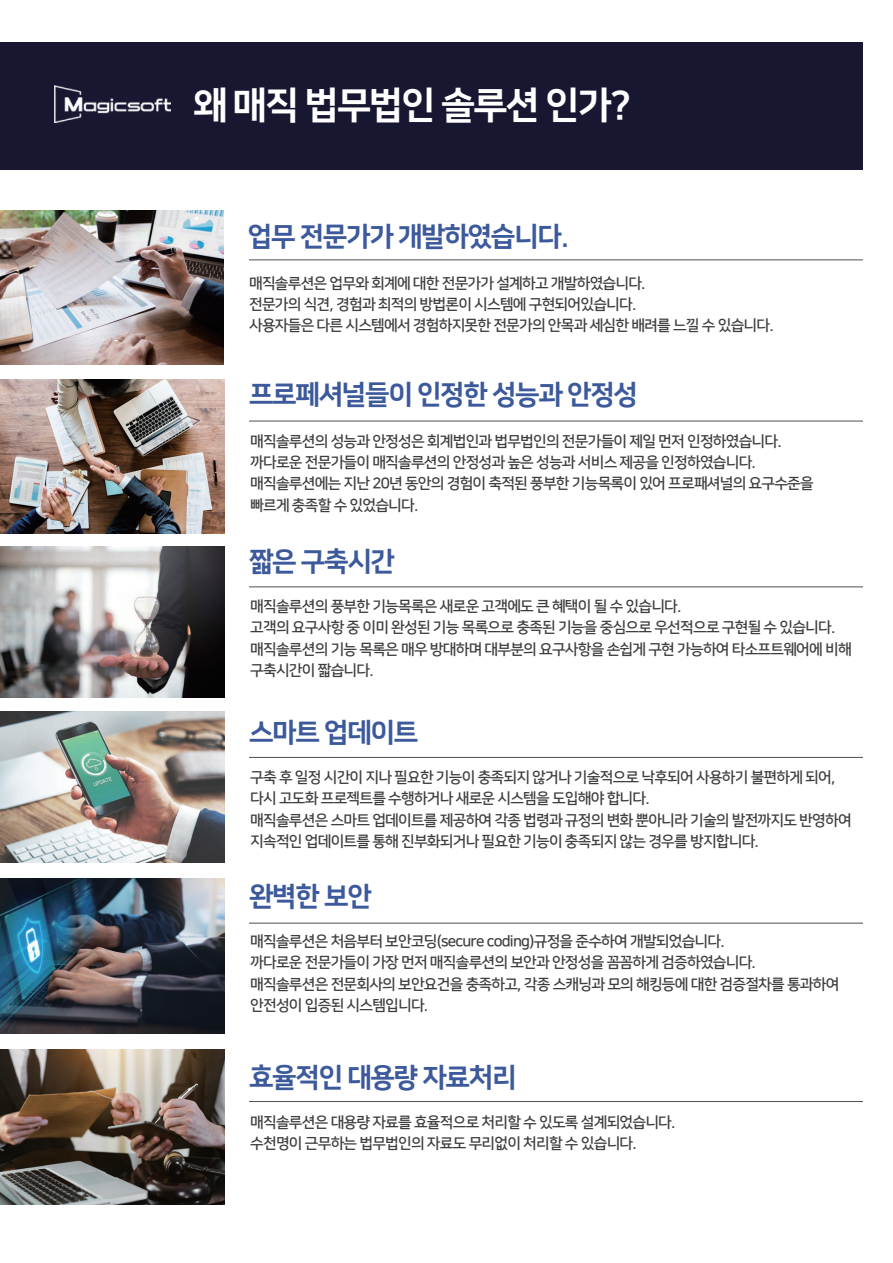
<style>
.page{position:relative;width:893px;height:1263px;background:#fff}
.page>*{position:absolute;margin:0;border:0;box-sizing:border-box;transform-origin:0 0}
.t1{font:37.5px "Nanum Square EB";letter-spacing:-.05em;color:#fff}
.t2{font:27px "Nanum Square EB";letter-spacing:-.05em;color:#3c599b}
.t3{font:15px/21.3px "Nanum Square B";letter-spacing:-.05em;color:#3e3e3f}
</style>
<div class="page">
<img style="left:0;top:380px;width:225px;height:154px">
<img style="left:0;top:211px;width:224px;height:154px">
<img style="left:0;top:547px;width:225px;height:151px">
<img style="left:0;top:712px;width:225px;height:150px">
<img style="left:0;top:879px;width:225px;height:154px">
<img style="left:0;top:1049px;width:225px;height:155px">
<hr style="left:249px;top:420px;width:614px;height:2px;background:#57585a">
<hr style="left:249px;top:586px;width:614px;height:1px;background:#57585a">
<hr style="left:249px;top:757px;width:614px;height:1px;background:#57585a">
<hr style="left:249px;top:922px;width:614px;height:2px;background:#57585a">
<hr style="left:249px;top:1101px;width:614px;height:1px;background:#57585a">
<div style="left:0;top:42px;width:863px;height:128px;background:#171732"></div>
<hr style="left:249px;top:259px;width:614px;height:1px;background:#57585a">
<img style="left:55px;top:85px;width:116px;height:38px">
<h1 class="t1" style="left:193px;top:84px;width:439px">왜 매직 법무법인 솔루션 인가?</h1>
<h2 class="t2" style="left:248px;top:221px;width:323px">업무 전문가가 개발하였습니다.</h2>
<p class="t3" style="left:249px;top:273px;width:526px">매직솔루션은 업무와 회계에 대한 전문가가 설계하고 개발하였습니다.<br>전문가의 식견, 경험과 최적의 방법론이 시스템에 구현되어있습니다.<br>사용자들은 다른 시스템에서 경험하지못한 전문가의 안목과 세심한 배려를 느낄 수 있습니다.</p>
<h2 class="t2" style="left:249px;top:379px;width:391px">프로페셔널들이 인정한 성능과 안정성</h2>
<p class="t3" style="left:250px;top:431px;width:565px">매직솔루션의 성능과 안정성은 회계법인과 법무법인의 전문가들이 제일 먼저 인정하였습니다. 까다로운 전문가들이 매직솔루션의 안정성과 높은 성능과 서비스 제공을 인정하였습니다. 매직솔루션에는 지난 20년 동안의 경험이 축적된 풍부한 기능목록이 있어 프로패셔널의 요구수준을 빠르게 충족할 수 있었습니다.</p>
<h2 class="t2" style="left:249px;top:546px;width:148px">짧은 구축시간</h2>
<p class="t3" style="left:250px;top:596px;width:603px">매직솔루션의 풍부한 기능목록은 새로운 고객에도 큰 혜택이 될 수 있습니다.<br>고객의 요구사항 중 이미 완성된 기능 목록으로 충족된 기능을 중심으로 우선적으로 구현될 수 있습니다. 매직솔루션의 기능 목록은 매우 방대하며 대부분의 요구사항을 손쉽게 구현 가능하여 타소프트웨어에 비해 구축시간이 짧습니다.</p>
<h2 class="t2" style="left:249px;top:717px;width:171px">스마트 업데이트</h2>
<p class="t3" style="left:250px;top:767px;width:603px">구축 후 일정 시간이 지나 필요한 기능이 충족되지 않거나 기술적으로 낙후되어 사용하기 불편하게 되어, 다시 고도화 프로젝트를 수행하거나 새로운 시스템을 도입해야 합니다.<br>매직솔루션은 스마트 업데이트를 제공하여 각종 법령과 규정의 변화 뿐아니라 기술의 발전까지도 반영하여 지속적인 업데이트를 통해 진부화되거나 필요한 기능이 충족되지 않는 경우를 방지합니다.</p>
<h2 class="t2" style="left:249px;top:881px;width:124px">완벽한 보안</h2>
<p class="t3" style="left:250px;top:931px;width:591px">매직솔루션은 처음부터 보안코딩(secure coding)규정을 준수하여 개발되었습니다.<br>까다로운 전문가들이 가장 먼저 매직솔루션의 보안과 안정성을 꼼꼼하게 검증하였습니다.<br>매직솔루션은 전문회사의 보안요건을 충족하고, 각종 스캐닝과 모의 해킹등에 대한 검증절차를 통과하여 안전성이 입증된 시스템입니다.</p>
<h2 class="t2" style="left:249px;top:1062px;width:269px">효율적인 대용량 자료처리</h2>
<p class="t3" style="left:250px;top:1112px;width:427px">매직솔루션은 대용량 자료를 효율적으로 처리할 수 있도록 설계되었습니다. 수천명이 근무하는 법무법인의 자료도 무리없이 처리할 수 있습니다.</p>
</div>
